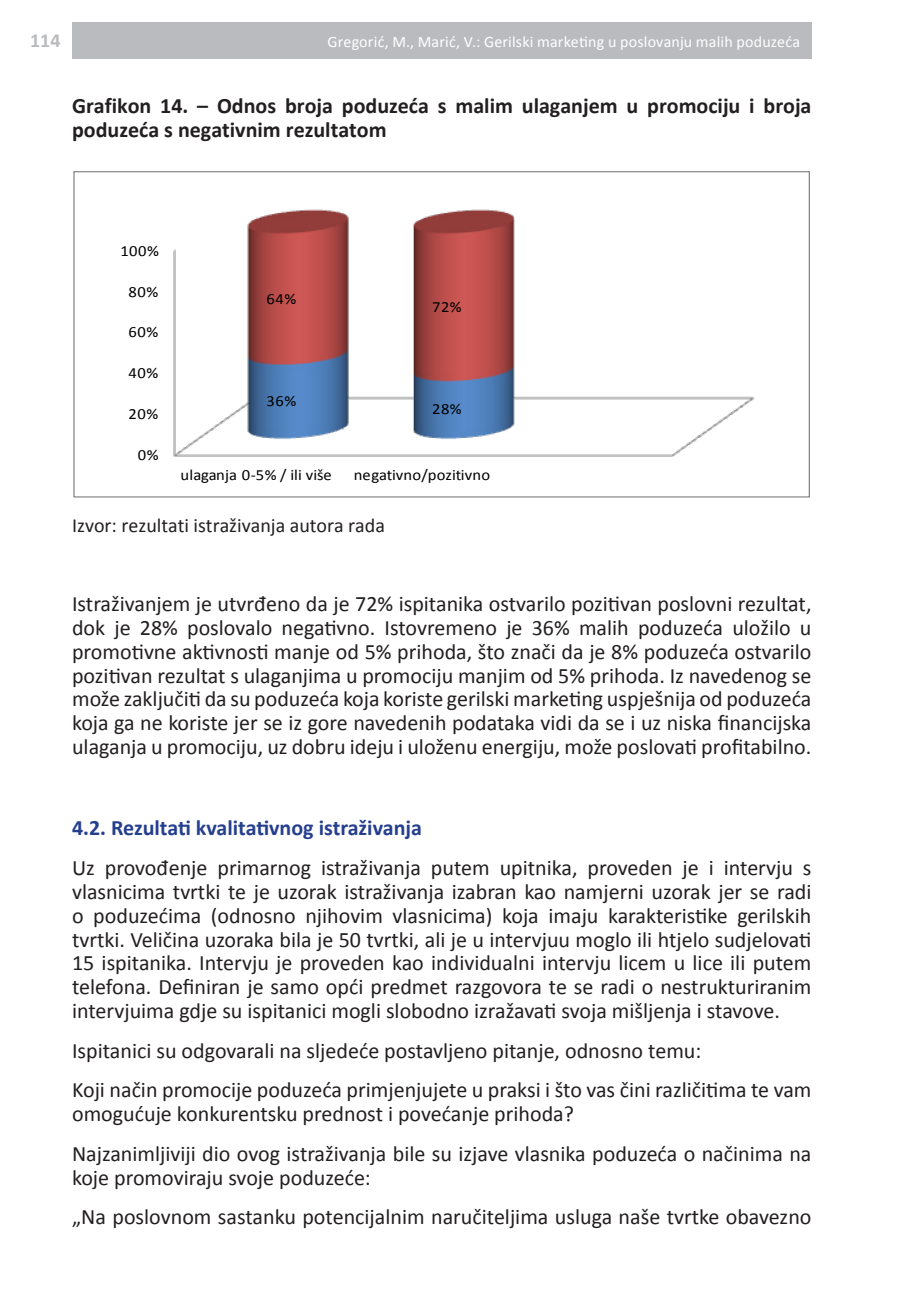
<style>
.page{position:relative;width:908px;height:1304px;background:#fff}
.page>*{position:absolute;margin:0;border:0;box-sizing:border-box;transform-origin:0 0}
.t1{font:22px/23.8px "Calibri";color:#231f20;text-align:justify}
.t2{font:700 22px/23.8px "Calibri";color:#231f20}
._2__drugi_naslov{font:700 22px "Calibri";color:#253f8e}
.t3{font:20px "Calibri";color:#231f20}
.t4{font:700 20px "Calibri";color:#babbbe}
.t5{font:16px "Calibri";letter-spacing:.01em;color:#fff}
.t6{font:15.6px "Calibri";letter-spacing:.01em;color:#000;scale:1.07 1}
</style>
<div class="page">
<div style="left:72px;top:22px;width:739px;height:37px;background:#babbbe"></div>
<img style="left:173px;top:209px;width:582px;height:247px">
<p class="t4" style="left:30px;top:28px;width:32px">114</p>
<p class="t5" style="left:327px;top:31px;width:474px">Gregorić, M., Marić, V.: Gerilski marketing u poslovanju malih poduzeća</p>
<p class="t2" style="left:72px;top:93px;width:740px">Grafikon 14. – Odnos broja poduzeća s malim ulaganjem u promociju i broja poduzeća s negativnim rezultatom</p>
<p class="t6" style="left:120px;top:241px;width:38px">100%</p>
<p class="t6" style="left:128px;top:282px;width:29px">80%</p>
<p class="t6" style="left:128px;top:323px;width:29px">60%</p>
<p class="t6" style="left:128px;top:363px;width:29px">40%</p>
<p class="t6" style="left:128px;top:404px;width:29px">20%</p>
<p class="t6" style="left:138px;top:445px;width:21px">0%</p>
<p class="t6" style="left:266px;top:289px;width:29px">64%</p>
<p class="t6" style="left:266px;top:391px;width:29px">36%</p>
<p class="t6" style="left:432px;top:297px;width:29px">72%</p>
<p class="t6" style="left:432px;top:399px;width:29px">28%</p>
<p class="t6" style="left:180px;top:465px;width:143px">ulaganja 0-5% / ili više</p>
<p class="t6" style="left:353px;top:465px;width:129px">negativno/pozitivno</p>
<p class="t3" style="left:72px;top:513px;width:314px">Izvor: rezultati istraživanja autora rada</p>
<p class="t1" style="left:72px;top:591px;width:740px">Istraživanjem je utvrđeno da je 72% ispitanika ostvarilo pozitivan poslovni rezultat, dok je 28% poslovalo negativno. Istovremeno je 36% malih poduzeća uložilo u promotivne aktivnosti manje od 5% prihoda, što znači da je 8% poduzeća ostvarilo pozitivan rezultat s ulaganjima u promociju manjim od 5% prihoda. Iz navedenog se može zaključiti da su poduzeća koja koriste gerilski marketing uspješnija od poduzeća koja ga ne koriste jer se iz gore navedenih podataka vidi da se i uz niska financijska ulaganja u promociju, uz dobru ideju i uloženu energiju, može poslovati profitabilno.</p>
<p class="_2__drugi_naslov" style="left:72px;top:814px;width:351px">4.2. Rezultati kvalitativnog istraživanja</p>
<p class="t1" style="left:72px;top:855px;width:740px">Uz provođenje primarnog istraživanja putem upitnika, proveden je i intervju s vlasnicima tvrtki te je uzorak istraživanja izabran kao namjerni uzorak jer se radi o poduzećima (odnosno njihovim vlasnicima) koja imaju karakteristike gerilskih tvrtki. Veličina uzoraka bila je 50 tvrtki, ali je u intervjuu moglo ili htjelo sudjelovati 15 ispitanika. Intervju je proveden kao individualni intervju licem u lice ili putem telefona. Definiran je samo opći predmet razgovora te se radi o nestrukturiranim intervjuima gdje su ispitanici mogli slobodno izražavati svoja mišljenja i stavove.</p>
<p class="t1" style="left:72px;top:1037px;width:630px">Ispitanici su odgovarali na sljedeće postavljeno pitanje, odnosno temu:</p>
<p class="t1" style="left:72px;top:1077px;width:740px">Koji način promocije poduzeća primjenjujete u praksi i što vas čini različitima te vam omogućuje konkurentsku prednost i povećanje prihoda?</p>
<p class="t1" style="left:72px;top:1140px;width:740px">Najzanimljiviji dio ovog istraživanja bile su izjave vlasnika poduzeća o načinima na koje promoviraju svoje poduzeće:</p>
<p class="t1" style="left:72px;top:1204px;width:740px">„Na poslovnom sastanku potencijalnim naručiteljima usluga naše tvrtke obavezno</p>
</div>
